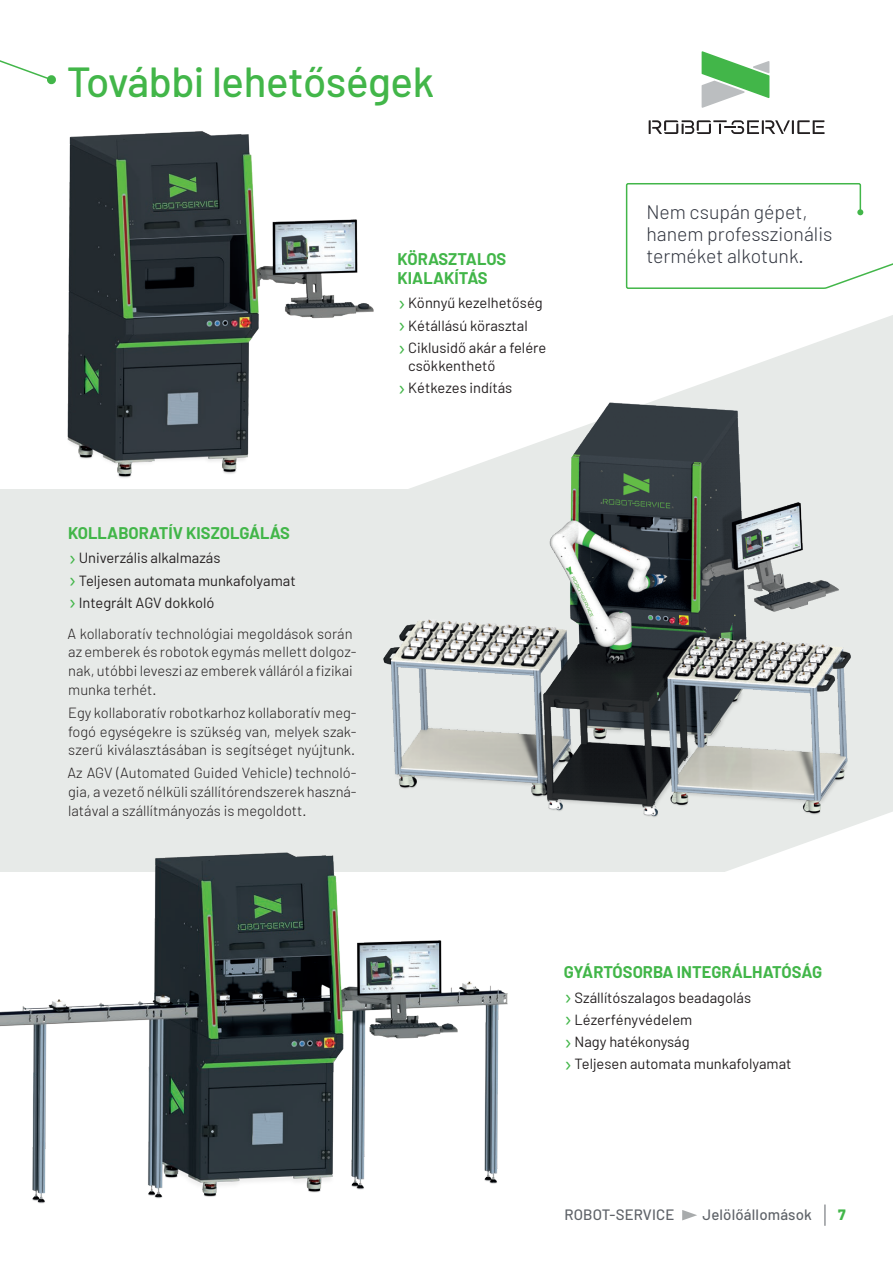
<style>
.page{position:relative;width:893px;height:1263px;background:#fff}
.page>*{position:absolute;margin:0;border:0;box-sizing:border-box;transform-origin:0 0}
.t1{font:500 42px "Barlow";letter-spacing:-.01em;color:#42b649}
.t2{font:300 19.5px/21.9px "Barlow";color:#323640}
.t3{font:700 16.5px/19.5px "Barlow";color:#42b649}
.t4{font:500 15px "Barlow";letter-spacing:.01em;color:#5f6369}
.t5{font:800 15px "Barlow";color:#42b649}
.t6{font:300 14.7px/18.8px "Barlow";color:#231f20;text-align:justify}
.t7{font:14.7px/22.2px "Barlow";color:#231f20}
.s1{font-size:22.5px;color:#42b649}
</style>
<div class="page">
<svg style="left:724px;top:315px;width:169px;height:61px;fill:#eceeec"></svg>
<div style="left:0;top:489px;width:893px;height:383px;background:#e7eae8"></div>
<svg style="left:0;top:60px;width:56px;height:25px"></svg>
<svg style="left:751px;top:855px;width:142px;height:371px"></svg>
<img style="left:0;top:852px;width:751px;height:369px">
<img style="left:67px;top:131px;width:307px;height:347px">
<img style="left:337px;top:376px;width:556px;height:479px">
<svg style="left:682px;top:1210px;width:15px;height:10px"></svg>
<svg style="left:825px;top:1204px;width:1px;height:22px"></svg>
<svg style="left:649px;top:120px;width:176px;height:14px"></svg>
<svg style="left:702px;top:51px;width:67px;height:57px"></svg>
<svg style="left:625px;top:183px;width:268px;height:106px"></svg>
<h1 class="t1" style="left:67px;top:56px;width:369px">További lehetőségek</h1>
<p class="t3" style="left:398px;top:249px;width:110px">KÖRASZTALOS<br>KIALAKÍTÁS</p>
<p class="t7" style="left:398px;top:292px;width:150px"><span class="s1">›</span>Könnyű kezelhetőség <span class="s1">›</span>Kétállású körasztal <span class="s1">›</span>Ciklusidő akár a felére</p>
<p class="t7" style="left:398px;top:354px;width:116px;text-align:center">csökkenthető <span class="s1">›</span>Kétkezes indítás</p>
<p class="t3" style="left:68px;top:523px;width:224px">KOLLABORATÍV KISZOLGÁLÁS</p>
<p class="t7" style="left:68px;top:546px;width:229px"><span class="s1">›</span>Univerzális alkalmazás<br><span class="s1">›</span>Teljesen automata munkafolyamat <span class="s1">›</span>Integrált AGV dokkoló</p>
<p class="t6" style="left:68px;top:623px;width:291px;text-align:left">A kollaboratív technológiai megoldások során az emberek és robotok egymás mellett dolgoz&shy;nak, utóbbi leveszi az emberek válláról a fizikai munka terhét.</p>
<p class="t6" style="left:68px;top:703px;width:290px">Egy kollaboratív robotkarhoz kollaboratív meg&shy;fogó egységekre is szükség van, melyek szak&shy;szerű kiválasztásában is segítséget nyújtunk.</p>
<p class="t6" style="left:68px;top:763px;width:291px">Az AGV (Automated Guided Vehicle) technoló&shy;gia, a vezető nélküli szállítórendszerek haszná&shy;latával a szállítmányozás is megoldott.</p>
<h2 class="t2" style="left:646px;top:201px;width:187px">Nem csupán gépet, hanem professzionális terméket alkotunk.</h2>
<p class="t3" style="left:564px;top:962px;width:260px">GYÁRTÓSORBA INTEGRÁLHATÓSÁG</p>
<p class="t7" style="left:564px;top:986px;width:229px"><span class="s1">›</span>Szállítószalagos beadagolás <span class="s1">›</span>Lézerfényvédelem<br><span class="s1">›</span>Nagy hatékonyság<br><span class="s1">›</span>Teljesen automata munkafolyamat</p>
<p class="t4" style="left:564px;top:1206px;width:112px">ROBOT-SERVICE</p>
<p class="t4" style="left:702px;top:1206px;width:111px">Jelölőállomások</p>
<p class="t5" style="left:838px;top:1206px;width:9px">7</p>
</div>
